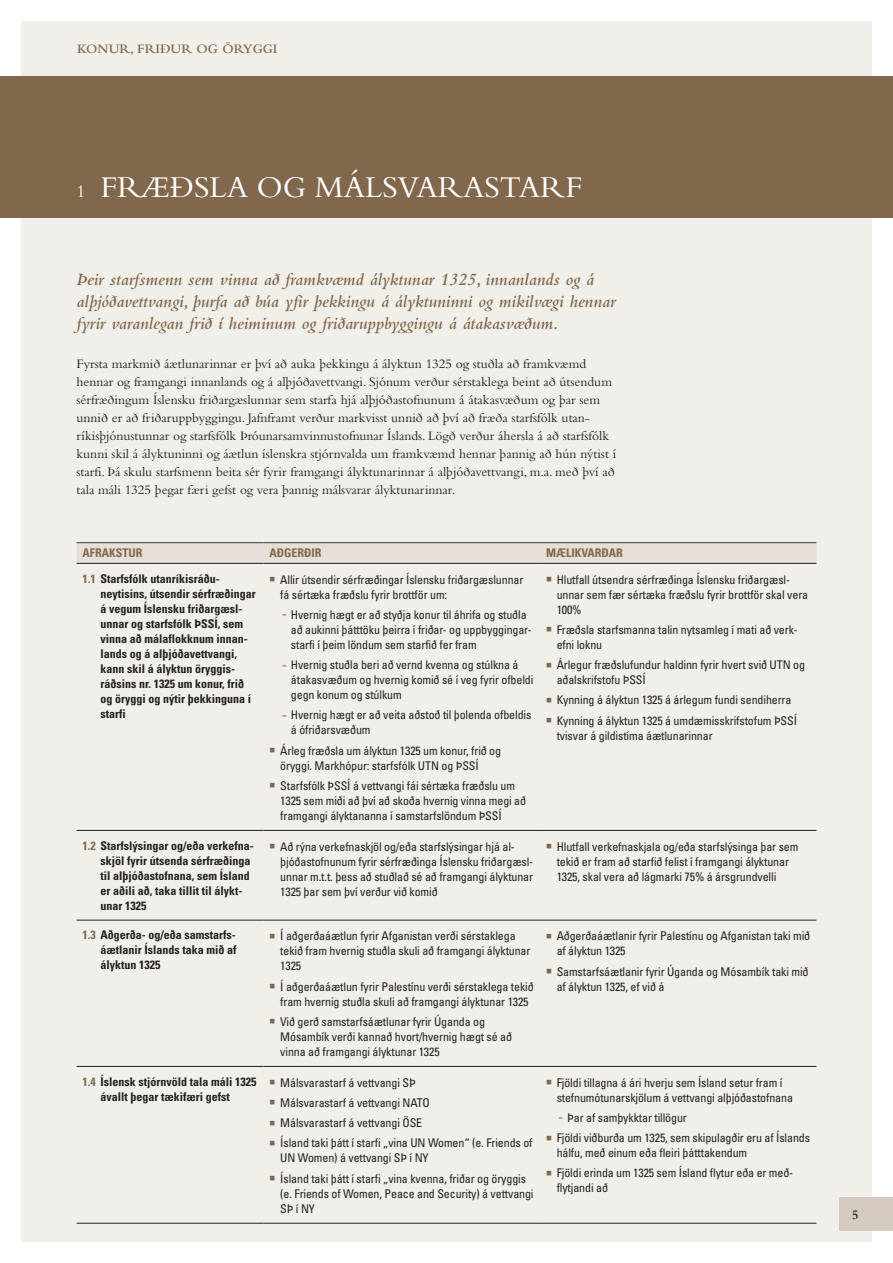
<style>
.page{position:relative;width:893px;height:1263px;background:#fff}
.page>*{position:absolute;margin:0;border:0;box-sizing:border-box;transform-origin:0 0}
.t1{font:31.5px "Bembo Std";color:#fff}
.t2{font:italic 600 18px/21.8px "Bembo Std";color:#81684c}
.t3{font:13.5px/18px "Bembo Std";color:#231f20}
.t4{font:600 13.5px "Bembo Std";color:#81684c}
.t5{font:600 13.5px "Bembo Std";color:#231f20}
.t6{font:condensed 12px/15px "Univers";letter-spacing:-.01em;color:#231f20}
.t7{font:700 condensed 12px/15px "Univers LT Std";color:#231f20}
.t8{font:700 condensed 12px "Univers LT Std";color:#81684c}
.s1{font-size:18px}
.s2{color:#81684c}
.s3{font-weight:900;font-stretch:normal;font-size:7.8px;color:#81684c}
</style>
<div class="page">
<div style="left:21px;top:21px;width:851px;height:1221px;background:#f1efea"></div>
<div style="left:0;top:77px;width:893px;height:141px;background:#81684c"></div>
<svg style="left:77px;top:543px;width:739px;height:20px;background:#e3dcd5"></svg>
<hr style="left:77px;top:542px;width:187px;height:1px;background:#3e3e3f">
<hr style="left:264px;top:542px;width:276px;height:1px;background:#3e3e3f">
<hr style="left:540px;top:542px;width:276px;height:1px;background:#3e3e3f">
<hr style="left:77px;top:563px;width:187px;height:1px;background:#231f20">
<hr style="left:264px;top:563px;width:276px;height:1px;background:#231f20">
<hr style="left:540px;top:563px;width:276px;height:1px;background:#231f20">
<hr style="left:77px;top:830px;width:187px;height:1px;background:#231f20">
<hr style="left:264px;top:830px;width:276px;height:1px;background:#231f20">
<hr style="left:540px;top:830px;width:276px;height:1px;background:#231f20">
<hr style="left:77px;top:1223px;width:187px;height:1px;background:#231f20">
<hr style="left:264px;top:1223px;width:276px;height:1px;background:#231f20">
<hr style="left:540px;top:1223px;width:276px;height:1px;background:#231f20">
<hr style="left:77px;top:920px;width:187px;height:1px;background:#231f20">
<hr style="left:264px;top:920px;width:276px;height:1px;background:#231f20">
<hr style="left:540px;top:920px;width:276px;height:1px;background:#231f20">
<hr style="left:77px;top:1066px;width:187px;height:1px;background:#231f20">
<hr style="left:264px;top:1066px;width:276px;height:1px;background:#231f20">
<hr style="left:540px;top:1066px;width:276px;height:1px;background:#231f20">
<div style="left:840px;top:1198px;width:53px;height:33px;background:#d5cbc0"></div>
<p class="t4" style="left:77px;top:42px;width:202px">KONUR, FRIÐUR og ÖRYGGI</p>
<h1 class="t1" style="left:77px;top:168px;width:137px"><span class="s1">1</span> Fræðsla</h1>
<h1 class="t1" style="left:257px;top:168px;width:80px">og málsva</h1>
<h1 class="t1" style="left:438px;top:168px;width:46px">rasta</h1>
<h1 class="t1" style="left:540px;top:168px;width:43px">rf</h1>
<h2 class="t2" style="left:77px;top:269px;width:541px">Þeir starfsmenn sem vinna að framkvæmd ályktunar 1325, innanlands og á alþjóðavettvangi, þurfa að búa yfir þekkingu á ályktuninni og mikilvægi hennar fyrir varanlegan frið í heiminum og friðaruppbyggingu á átakasvæðum.</h2>
<p class="t3" style="left:77px;top:354px;width:541px">Fyrsta markmið áætlunarinnar er því að auka þekkingu á ályktun 1325 og stuðla að framkvæmd hennar og framgangi innanlands og á alþjóðavettvangi. Sjónum verður sérstaklega beint að útsendum sérfræðingum Íslensku friðargæslunnar sem starfa hjá alþjóðastofnunum á átakasvæðum og þar sem unnið er að friðaruppbyggingu. Jafnframt verður markvisst unnið að því að fræða starfsfólk utan&shy;ríkisþjónustunnar og starfsfólk Þróunarsamvinnustofnunar Íslands. Lögð verður áhersla á að starfsfólk kunni skil á ályktuninni og áætlun íslenskra stjórnvalda um framkvæmd hennar þannig að hún nýtist í starfi. Þá skulu starfsmenn beita sér fyrir framgangi ályktunarinnar á alþjóðavettvangi, m.a. með því að tala máli 1325 þegar færi gefst og vera þannig málsvarar ályktunarinnar.</p>
<p class="t8" style="left:83px;top:546px;width:62px">Afrakstur</p>
<p class="t8" style="left:270px;top:546px;width:54px">Aðgerðir</p>
<p class="t8" style="left:546px;top:546px;width:78px">Mælikvarðar</p>
<p class="t7" style="left:101px;top:571px;width:157px;text-indent:-18px"><span class="s2">1.1</span> Starfsfólk utanríkisráðu&shy;neytisins, útsendir sérfræðingar á vegum Íslensku friðargæsl&shy;unnar og starfsfólk ÞSSÍ, sem vinna að málaflokknum innan&shy;lands og á alþjóðavettvangi, kann skil á ályktun öryggis&shy;ráðsins nr. 1325 um konur, frið og öryggi og nýtir þekkinguna í starfi</p>
<p class="t6" style="left:280px;top:571px;width:245px;text-indent:-11px"><span class="s2">■</span> Allir útsendir sérfræðingar Íslensku friðargæslunnar fá sértæka fræðslu fyrir brottför um:</p>
<p class="t6" style="left:557px;top:571px;width:253px;text-indent:-11px"><span class="s2">■</span> Hlutfall útsendra sérfræðinga Íslensku friðargæsl&shy;unnar sem fær sértæka fræðslu fyrir brottför skal vera<br>100%</p>
<p class="t6" style="left:557px;top:622px;width:243px;text-indent:-11px"><span class="s2">■</span> Fræðsla starfsmanna talin nytsamleg í mati að verk&shy;efni loknu</p>
<p class="t6" style="left:557px;top:657px;width:250px;text-indent:-11px"><span class="s2">■</span> Árlegur fræðslufundur haldinn fyrir hvert svið UTN og aðalskrifstofu ÞSSÍ</p>
<p class="t6" style="left:546px;top:692px;width:247px"><span class="s2">■</span> Kynning á ályktun 1325 á árlegum fundi sendiherra</p>
<p class="t6" style="left:557px;top:712px;width:242px;text-indent:-11px"><span class="s2">■</span> Kynning á ályktun 1325 á umdæmisskrifstofum ÞSSÍ tvisvar á gildistíma áætlunarinnar</p>
<p class="t6" style="left:291px;top:607px;width:242px;text-indent:-9px"><span class="s3">–</span> Hvernig hægt er að styðja konur til áhrifa og stuðla að aukinni þátttöku þeirra í friðar- og uppbyggingar&shy;starfi í þeim löndum sem starfið fer fram</p>
<p class="t6" style="left:291px;top:657px;width:244px;text-indent:-9px"><span class="s3">–</span> Hvernig stuðla beri að vernd kvenna og stúlkna á átakasvæðum og hvernig komið sé í veg fyrir ofbeldi gegn konum og stúlkum</p>
<p class="t6" style="left:291px;top:707px;width:242px;text-indent:-9px"><span class="s3">–</span> Hvernig hægt er að veita aðstoð til þolenda ofbeldis á ófriðarsvæðum</p>
<p class="t6" style="left:280px;top:742px;width:222px;text-indent:-11px"><span class="s2">■</span> Árleg fræðsla um ályktun 1325 um konur, frið og öryggi. Markhópur: starfsfólk UTN og ÞSSÍ</p>
<p class="t6" style="left:280px;top:778px;width:247px;text-indent:-11px"><span class="s2">■</span> Starfsfólk ÞSSÍ á vettvangi fái sértæka fræðslu um<br>1325 sem miði að því að skoða hvernig vinna megi að framgangi ályktananna í samstarfslöndum ÞSSÍ</p>
<p class="t7" style="left:101px;top:838px;width:155px;text-indent:-18px"><span class="s2">1.2</span> Starfslýsingar og/eða verkefna&shy;skjöl fyrir útsenda sérfræðinga til alþjóðastofnana, sem Ísland er aðili að, taka tillit til álykt&shy;unar 1325</p>
<p class="t6" style="left:280px;top:839px;width:255px;text-indent:-11px"><span class="s2">■</span> Að rýna verkefnaskjöl og/eða starfslýsingar hjá al&shy;þjóðastofnunum fyrir sérfræðinga Íslensku friðargæsl&shy;unnar m.t.t. þess að stuðlað sé að framgangi ályktunar 1325 þar sem því verður við komið</p>
<p class="t6" style="left:557px;top:839px;width:243px;text-indent:-11px"><span class="s2">■</span> Hlutfall verkefnaskjala og/eða starfslýsinga þar sem tekið er fram að starfið felist í framgangi ályktunar<br>1325, skal vera að lágmarki 75% á ársgrundvelli</p>
<p class="t7" style="left:101px;top:927px;width:137px;text-indent:-18px"><span class="s2">1.3</span> Aðgerða- og/eða samstarfs&shy;áætlanir Íslands taka mið af ályktun 1325</p>
<p class="t6" style="left:280px;top:928px;width:252px;text-indent:-11px"><span class="s2">■</span> Í aðgerðaáætlun fyrir Afganistan verði sérstaklega tekið fram hvernig stuðla skuli að framgangi ályktunar<br>1325</p>
<p class="t6" style="left:270px;top:978px;width:266px;text-align:center"><span class="s2">■</span> Í aðgerðaáætlun fyrir Palestínu verði sérstaklega tekið fram hvernig stuðla skuli að framgangi ályktunar 1325</p>
<p class="t6" style="left:280px;top:1014px;width:233px;text-indent:-11px"><span class="s2">■</span> Við gerð samstarfsáætlunar fyrir Úganda og<br>Mósambík verði kannað hvort/hvernig hægt sé að vinna að framgangi ályktunar 1325</p>
<p class="t6" style="left:557px;top:928px;width:255px;text-indent:-11px"><span class="s2">■</span> Aðgerðaáætlanir fyrir Palestínu og Afganistan taki mið af ályktun 1325</p>
<p class="t6" style="left:557px;top:963px;width:253px;text-indent:-11px"><span class="s2">■</span> Samstarfsáætlanir fyrir Úganda og Mósambík taki mið af ályktun 1325, ef við á</p>
<p class="t7" style="left:101px;top:1074px;width:157px;text-indent:-18px"><span class="s2">1.4</span> Íslensk stjórnvöld tala máli 1325 ávallt þegar tækifæri gefst</p>
<p class="t6" style="left:270px;top:1074px;width:148px"><span class="s2">■</span> Málsvarastarf á vettvangi SÞ</p>
<p class="t6" style="left:270px;top:1095px;width:162px"><span class="s2">■</span> Málsvarastarf á vettvangi NATO</p>
<p class="t6" style="left:270px;top:1115px;width:154px"><span class="s2">■</span> Málsvarastarf á vettvangi ÖSE</p>
<p class="t6" style="left:280px;top:1135px;width:254px;text-indent:-11px"><span class="s2">■</span> Ísland taki þátt í starfi „vina UN Women“ (e. Friends of<br>UN Women) á vettvangi SÞ í NY</p>
<p class="t6" style="left:280px;top:1170px;width:255px;text-indent:-11px"><span class="s2">■</span> Ísland taki þátt í starfi „vina kvenna, friðar og öryggis (e. Friends of Women, Peace and Security) á vettvangi<br>SÞ í NY</p>
<p class="t6" style="left:557px;top:1074px;width:238px;text-indent:-11px"><span class="s2">■</span> Fjöldi tillagna á ári hverju sem Ísland setur fram í stefnumótunarskjölum á vettvangi alþjóðastofnana</p>
<p class="t6" style="left:559px;top:1110px;width:130px"><span class="s3">–</span> Þar af samþykktar tillögur</p>
<p class="t6" style="left:557px;top:1130px;width:255px;text-indent:-11px"><span class="s2">■</span> Fjöldi viðburða um 1325, sem skipulagðir eru af Íslands hálfu, með einum eða fleiri þátttakendum</p>
<p class="t6" style="left:557px;top:1165px;width:238px;text-indent:-11px"><span class="s2">■</span> Fjöldi erinda um 1325 sem Ísland flytur eða er með&shy;flytjandi að</p>
<p class="t5" style="left:852px;top:1207px;width:8px">5</p>
</div>
